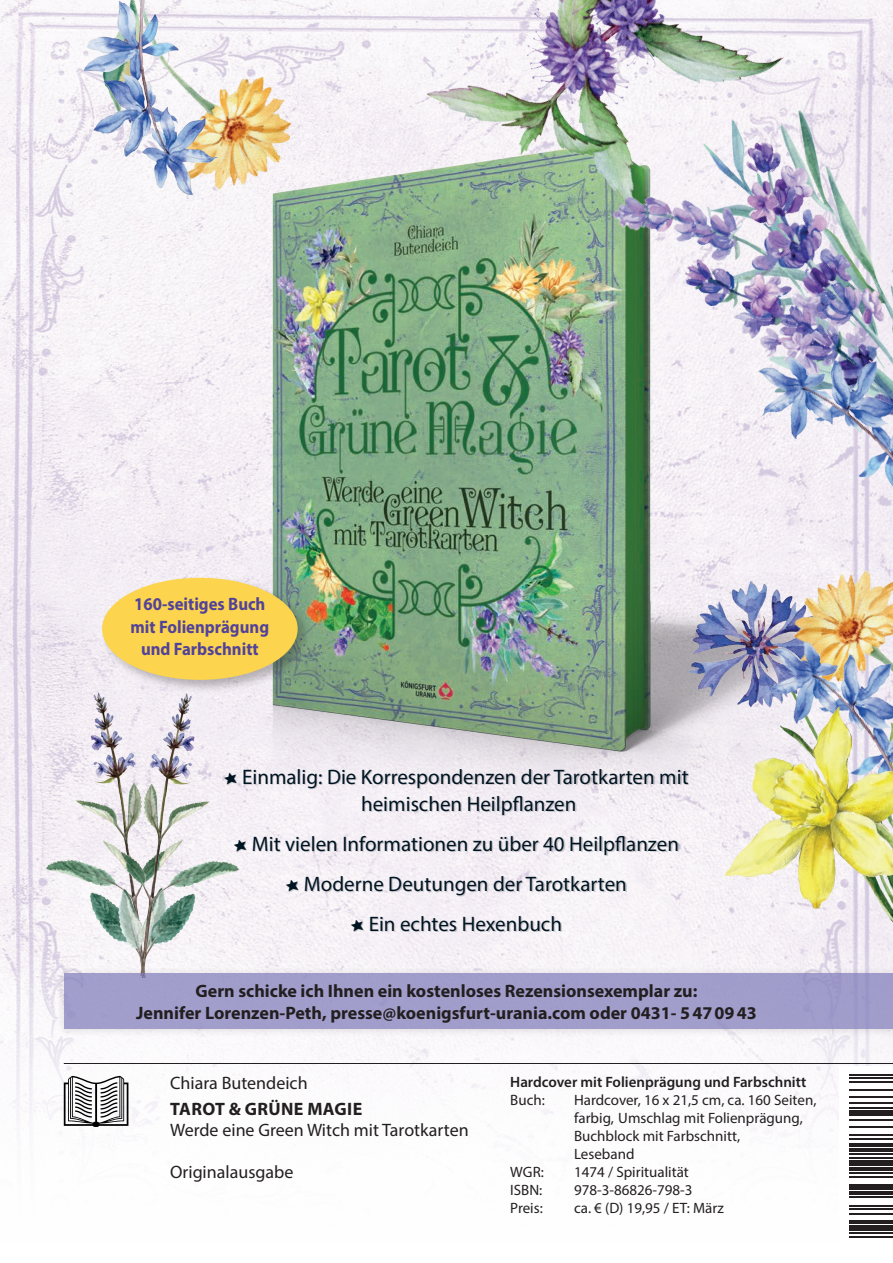
<style>
.page{position:relative;width:893px;height:1263px;background:#fff}
.page>*{position:absolute;margin:0;border:0;box-sizing:border-box;transform-origin:0 0}
.t1{font:21px/27px "Myriad Pro";color:#001522}
.t2{font:700 18px/21.6px "Myriad Pro";color:#231f20;text-align:center}
.t3{font:18px "Myriad Pro";color:#231f20}
.t4{font:700 18px/22.5px "Myriad Pro";color:#524399;text-align:center;scale:.93 1}
.t5{font:700 18px "Myriad Pro";letter-spacing:.02em;color:#231f20}
.t6{font:15px/18px "Myriad Pro";color:#231f20}
.t7{font:600 15px "Myriad Pro";color:#231f20}
</style>
<div class="page">
<img style="left:0;top:0;width:893px;height:1135px">
<hr style="left:64px;top:1063px;width:829px;height:1px;background:#231f20">
<svg style="left:64px;top:1076px;width:64px;height:50px"></svg>
<div style="left:225px;top:770px;width:464px;height:162px;background:#231f20;opacity:.2"></div>
<div style="left:840px;top:1066px;width:53px;height:188px;background:#fff"></div>
<hr style="left:850px;top:1236px;width:43px;height:1px;background:#231f20">
<hr style="left:850px;top:1232px;width:43px;height:2px;background:#231f20">
<div style="left:850px;top:1225px;width:43px;height:6px;background:#231f20"></div>
<hr style="left:850px;top:1220px;width:43px;height:4px;background:#231f20">
<hr style="left:850px;top:1213px;width:43px;height:2px;background:#231f20">
<hr style="left:850px;top:1208px;width:43px;height:2px;background:#231f20">
<hr style="left:850px;top:1205px;width:43px;height:1px;background:#231f20">
<hr style="left:850px;top:1196px;width:43px;height:2px;background:#231f20">
<hr style="left:850px;top:1191px;width:43px;height:4px;background:#231f20">
<div style="left:850px;top:1184px;width:43px;height:5px;background:#231f20"></div>
<hr style="left:850px;top:1175px;width:43px;height:2px;background:#231f20">
<hr style="left:850px;top:1172px;width:43px;height:2px;background:#231f20">
<hr style="left:850px;top:1167px;width:43px;height:3px;background:#231f20">
<div style="left:850px;top:1160px;width:43px;height:5px;background:#231f20"></div>
<hr style="left:850px;top:1157px;width:43px;height:1px;background:#231f20">
<hr style="left:850px;top:1153px;width:43px;height:2px;background:#231f20">
<hr style="left:850px;top:1148px;width:43px;height:3px;background:#231f20">
<hr style="left:850px;top:1143px;width:43px;height:3px;background:#231f20">
<hr style="left:850px;top:1138px;width:43px;height:1px;background:#231f20">
<hr style="left:850px;top:1134px;width:43px;height:2px;background:#231f20">
<hr style="left:850px;top:1126px;width:43px;height:1px;background:#231f20">
<hr style="left:850px;top:1119px;width:43px;height:1px;background:#231f20">
<div style="left:850px;top:1110px;width:43px;height:5px;background:#231f20"></div>
<hr style="left:850px;top:1107px;width:43px;height:1px;background:#231f20">
<hr style="left:850px;top:1102px;width:43px;height:1px;background:#231f20">
<hr style="left:850px;top:1096px;width:43px;height:2px;background:#231f20">
<hr style="left:850px;top:1089px;width:43px;height:2px;background:#231f20">
<hr style="left:850px;top:1081px;width:43px;height:2px;background:#231f20">
<hr style="left:850px;top:1077px;width:43px;height:2px;background:#231f20">
<hr style="left:850px;top:1074px;width:43px;height:2px;background:#231f20">
<img style="left:259px;top:33px;width:634px;height:864px">
<div style="left:100px;top:575px;width:212px;height:119px;background:#231f20;opacity:.3"></div>
<div style="left:102px;top:578px;width:196px;height:102px;background:#fcd44d;border-radius:50%"></div>
<img style="left:218px;top:0;width:113px;height:228px">
<img style="left:47px;top:692px;width:136px;height:285px">
<img style="left:103px;top:693px;width:136px;height:273px">
<img style="left:655px;top:557px;width:30px;height:149px">
<img style="left:371px;top:0;width:427px;height:264px">
<img style="left:597px;top:61px;width:296px;height:473px">
<img style="left:0;top:0;width:218px;height:339px">
<img style="left:685px;top:557px;width:208px;height:149px">
<img style="left:649px;top:107px;width:244px;height:450px">
<img style="left:653px;top:706px;width:240px;height:359px">
<div style="left:56px;top:966px;width:837px;height:72px;background:#231f20;opacity:.2"></div>
<div style="left:64px;top:974px;width:829px;height:55px;background:#a19ecb"></div>
<p class="t4" style="left:131px;top:592px;width:151px">160-seitiges Buch mit Folienprägung und Farbschnitt</p>
<h1 class="t1" style="left:361px;top:763px;width:329px;text-indent:-138px">◆ Einmalig: Die Korrespondenzen der Tarotkarten mit heimischen Heilpflanzen</h1>
<h1 class="t1" style="left:233px;top:830px;width:447px">◆ Mit vielen Informationen zu über 40 Heilpflanzen</h1>
<h1 class="t1" style="left:285px;top:870px;width:343px">◆ Moderne Deutungen der Tarotkarten</h1>
<h1 class="t1" style="left:350px;top:910px;width:213px">◆ Ein echtes Hexenbuch</h1>
<p class="t2" style="left:136px;top:979px;width:622px">Gern schicke ich Ihnen ein kostenloses Rezensionsexemplar zu:<br>Jennifer Lorenzen-Peth, presse@koenigsfurt-urania.com oder 0431- 5470943</p>
<p class="t3" style="left:170px;top:1072px;width:139px">Chiara Butendeich</p>
<p class="t5" style="left:170px;top:1097px;width:194px">TAROT &amp; GRÜNE MAGIE</p>
<p class="t3" style="left:170px;top:1118px;width:300px">Werde eine Green Witch mit Tarotkarten</p>
<p class="t3" style="left:170px;top:1160px;width:125px">Originalausgabe</p>
<p class="t7" style="left:510px;top:1072px;width:297px">Hardcover mit Folienprägung und Farbschnitt</p>
<p class="t6" style="left:510px;top:1091px;width:36px">Buch:</p>
<p class="t6" style="left:574px;top:1091px;width:244px">Hardcover, 16 x 21,5 cm, ca. 160 Seiten, farbig, Umschlag mit Folienprägung,<br>Buchblock mit Farbschnitt,<br>Leseband</p>
<p class="t6" style="left:510px;top:1163px;width:35px">WGR:</p>
<p class="t6" style="left:574px;top:1163px;width:116px">1474 / Spiritualität</p>
<p class="t6" style="left:510px;top:1181px;width:34px">ISBN:</p>
<p class="t6" style="left:574px;top:1181px;width:120px">978-3-86826-798-3</p>
<p class="t6" style="left:510px;top:1199px;width:34px">Preis:</p>
<p class="t6" style="left:574px;top:1199px;width:151px">ca. € (D) 19,95 / ET: März</p>
</div>
